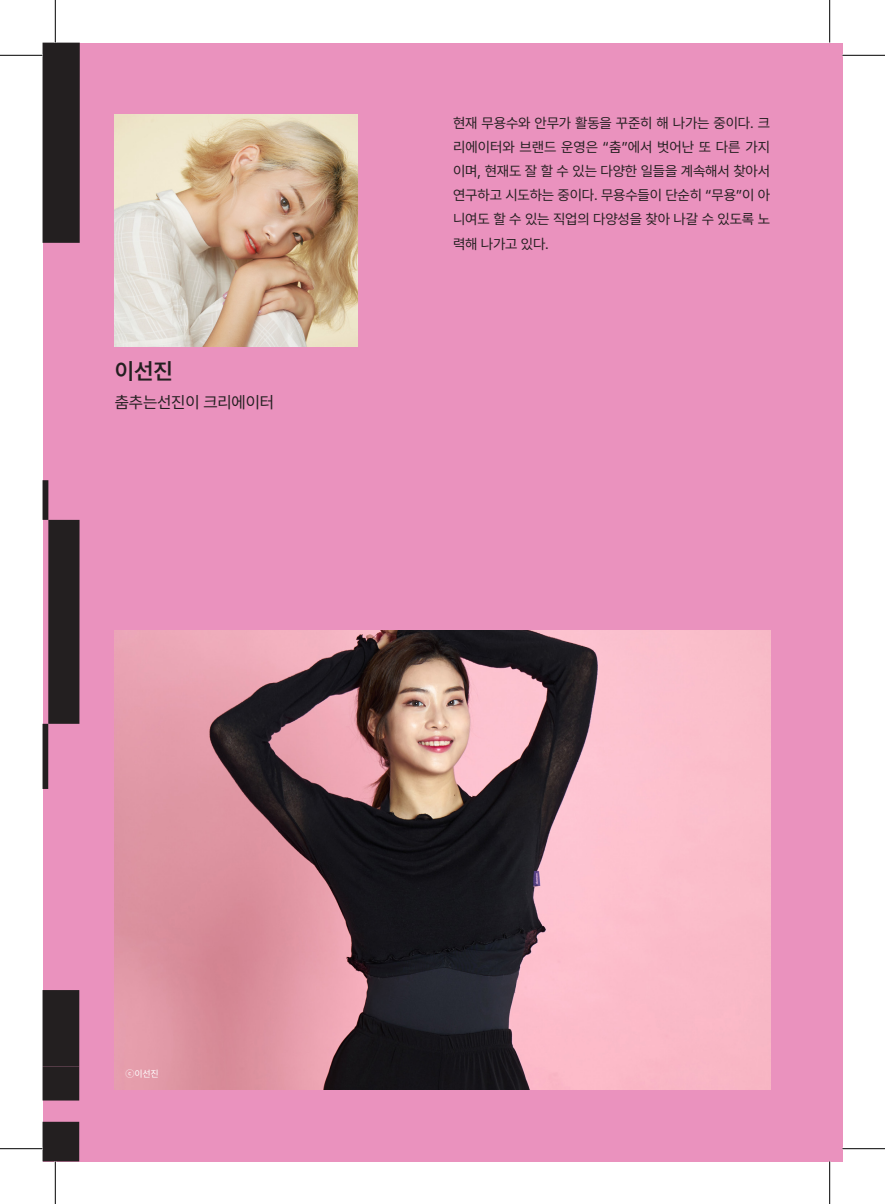
<style>
.page{position:relative;width:885px;height:1204px;background:#fff}
.page>*{position:absolute;margin:0;border:0;box-sizing:border-box;transform-origin:0 0}
.t1{font:600 22.5px "Pretendard";color:#231f20}
.t2{font:16.5px "Pretendard";letter-spacing:-.01em;color:#231f20}
.t3{font:14.25px/24px "Pretendard";letter-spacing:-.01em;color:#231f20;text-align:justify}
.t4{font:9px "Noto Sans CJ Kkr";color:#fff}
</style>
<div class="page">
<div style="left:43px;top:43px;width:799px;height:1118px;background:#ea92be"></div>
<div style="left:43px;top:43px;width:37px;height:200px;background:#231f20"></div>
<div style="left:48px;top:520px;width:31px;height:203px;background:#231f20"></div>
<div style="left:43px;top:480px;width:5px;height:40px;background:#231f20"></div>
<div style="left:43px;top:723px;width:5px;height:66px;background:#231f20"></div>
<div style="left:43px;top:1121px;width:36px;height:40px;background:#231f20"></div>
<div style="left:43px;top:1066px;width:36px;height:34px;background:#231f20"></div>
<div style="left:43px;top:989px;width:36px;height:77px;background:#231f20"></div>
<img style="left:115px;top:115px;width:243px;height:231px">
<img style="left:115px;top:630px;width:655px;height:459px">
<hr style="left:0;top:55px;width:43px;height:1px;background:#000">
<hr style="left:842px;top:55px;width:42px;height:1px;background:#000">
<hr style="left:0;top:1148px;width:43px;height:1px;background:#000">
<hr style="left:842px;top:1148px;width:42px;height:1px;background:#000">
<hr style="left:55px;top:0;width:1px;height:43px;background:#000">
<hr style="left:55px;top:1161px;width:1px;height:42px;background:#000">
<hr style="left:829px;top:0;width:1px;height:43px;background:#000">
<hr style="left:829px;top:1161px;width:1px;height:42px;background:#000">
<p class="t1" style="left:115px;top:354px;width:59px">이선진</p>
<p class="t2" style="left:115px;top:390px;width:161px">춤추는선진이 크리에이터</p>
<p class="t3" style="left:453px;top:111px;width:318px">현재 무용수와 안무가 활동을 꾸준히 해 나가는 중이다. 크 리에이터와 브랜드 운영은 “춤”에서 벗어난 또 다른 가지 이며, 현재도 잘 할 수 있는 다양한 일들을 계속해서 찾아서 연구하고 시도하는 중이다. 무용수들이 단순히 “무용”이 아 니여도 할 수 있는 직업의 다양성을 찾아 나갈 수 있도록 노 력해 나가고 있다.</p>
<p class="t4" style="left:125px;top:1068px;width:35px">ⓒ이선진</p>
</div>
